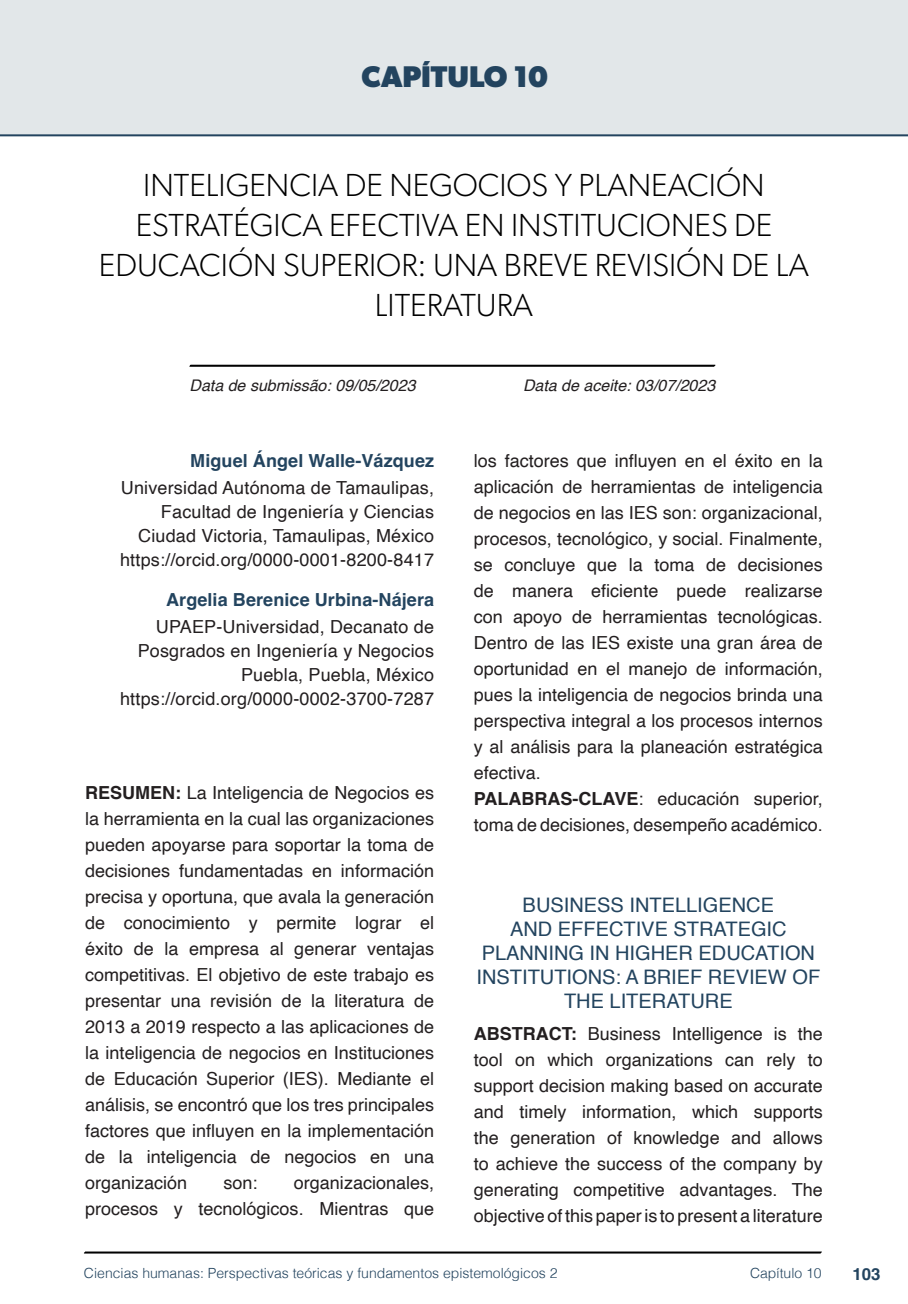
<style>
.page{position:relative;width:908px;height:1304px;background:#fff}
.page>*{position:absolute;margin:0;border:0;box-sizing:border-box;transform-origin:0 0}
.nome_artigos{font:300 32px/40px "Gibson";color:#000;text-align:center}
.capítulos{font:700 30px "Gibson";color:#23445f}
.título_Inglês{font:20px/24px "Helvetica";color:#23445f;text-align:center}
.Resumos_e_PC_TXT{font:18px/26px "Helvetica";color:#231f20;text-align:justify}
.info_autores{font:18px/24px "Helvetica";letter-spacing:.01em;color:#231f20;text-align:right}
.nome_autores{font:700 18px "Helvetica";letter-spacing:.005em;color:#23445f}
.t1{font:700 16.8px "Helvetica";color:#23445f}
.data{font:italic 16px "Helvetica";color:#231f20}
.t2{font:300 14px "Helvetica";color:#23445f}
.s1{font-weight:700}
</style>
<div class="page">
<svg style="left:84px;top:1251px;width:737px;height:3px;background:#515151"></svg>
<div style="left:0;top:0;width:907px;height:136px;background:#e2e7e9"></div>
<div style="left:44px;top:72px;width:68px;height:61px;background:#e2e7e9"></div>
<svg style="left:189px;top:364px;width:526px;height:3px;background:#4f4f4f"></svg>
<p class="capítulos" style="left:361px;top:58px;width:188px">CAPÍTULO 10</p>
<p class="nome_artigos" style="left:99px;top:164px;width:711px">INTELIGENCIA DE NEGOCIOS Y PLANEACIÓN ESTRATÉGICA EFECTIVA EN INSTITUCIONES DE EDUCACIÓN SUPERIOR: UNA BREVE REVISIÓN DE LA LITERATURA</p>
<p class="data" style="left:189px;top:373px;width:227px">Data de submissão: 09/05/2023</p>
<p class="data" style="left:523px;top:373px;width:194px">Data de aceite: 03/07/2023</p>
<p class="nome_autores" style="left:190px;top:450px;width:245px">Miguel Ángel Walle-Vázquez</p>
<p class="info_autores" style="left:121px;top:477px;width:314px">Universidad Autónoma de Tamaulipas,<br>Facultad de Ingeniería y Ciencias</p>
<p class="info_autores" style="left:138px;top:525px;width:297px">Ciudad Victoria, Tamaulipas, México</p>
<p class="info_autores" style="left:120px;top:549px;width:315px">https://orcid.org/0000-0001-8200-8417</p>
<p class="nome_autores" style="left:166px;top:588px;width:269px">Argelia Berenice Urbina-Nájera</p>
<p class="info_autores" style="left:138px;top:615px;width:298px">UPAEP-Universidad, Decanato de<br>Posgrados en Ingeniería y Negocios</p>
<p class="info_autores" style="left:241px;top:663px;width:194px">Puebla, Puebla, México</p>
<p class="info_autores" style="left:120px;top:687px;width:315px">https://orcid.org/0000-0002-3700-7287</p>
<p class="Resumos_e_PC_TXT" style="left:85px;top:780px;width:350px"><span class="s1">RESUMEN:</span> La Inteligencia de Negocios es la herramienta en la cual las organizaciones pueden apoyarse para soportar la toma de decisiones fundamentadas en información precisa y oportuna, que avala la generación de conocimiento y permite lograr el éxito de la empresa al generar ventajas competitivas. El objetivo de este trabajo es presentar una revisión de la literatura de 2013 a 2019 respecto a las aplicaciones de la inteligencia de negocios en Instituciones de Educación Superior (IES). Mediante el análisis, se encontró que los tres principales factores que influyen en la implementación de la inteligencia de negocios en una organización</p>
<p class="Resumos_e_PC_TXT" style="left:85px;top:1170px;width:350px;text-align:right">organizacionales,<br>procesos y tecnológicos. Mientras que</p>
<p class="Resumos_e_PC_TXT" style="left:223px;top:1170px;width:36px">son:</p>
<p class="Resumos_e_PC_TXT" style="left:473px;top:448px;width:350px">los factores que influyen en el éxito en la aplicación de herramientas de inteligencia de negocios en las IES son: organizacional, procesos, tecnológico, y social. Finalmente, se concluye que la toma de decisiones de manera eficiente puede realizarse con apoyo de herramientas tecnológicas.<br>Dentro de las IES existe una gran área de oportunidad en el manejo de información, pues la inteligencia de negocios brinda una perspectiva integral a los procesos internos y al análisis para la planeación estratégica efectiva.</p>
<p class="Resumos_e_PC_TXT" style="left:473px;top:786px;width:350px"><span class="s1">PALABRAS-CLAVE</span>: educación superior, toma de decisiones, desempeño académico.</p>
<p class="título_Inglês" style="left:476px;top:894px;width:345px">BUSINESS INTELLIGENCE<br>AND EFFECTIVE STRATEGIC<br>PLANNING IN HIGHER EDUCATION<br>INSTITUTIONS: A BRIEF REVIEW OF<br>THE LITERATURE</p>
<p class="Resumos_e_PC_TXT" style="left:473px;top:1021px;width:350px"><span class="s1">ABSTRACT:</span> Business Intelligence is the tool on which organizations can rely to support decision making based on accurate and timely information, which supports the generation of knowledge and allows to achieve the success of the company by generating competitive advantages. The objective of this paper is to present a literature</p>
<p class="t2" style="left:84px;top:1261px;width:475px">Ciencias humanas: Perspectivas teóricas y fundamentos epistemológicos 2</p>
<p class="t2" style="left:749px;top:1261px;width:73px">Capítulo 10</p>
<p class="t1" style="left:851px;top:1264px;width:30px">103</p>
</div>
